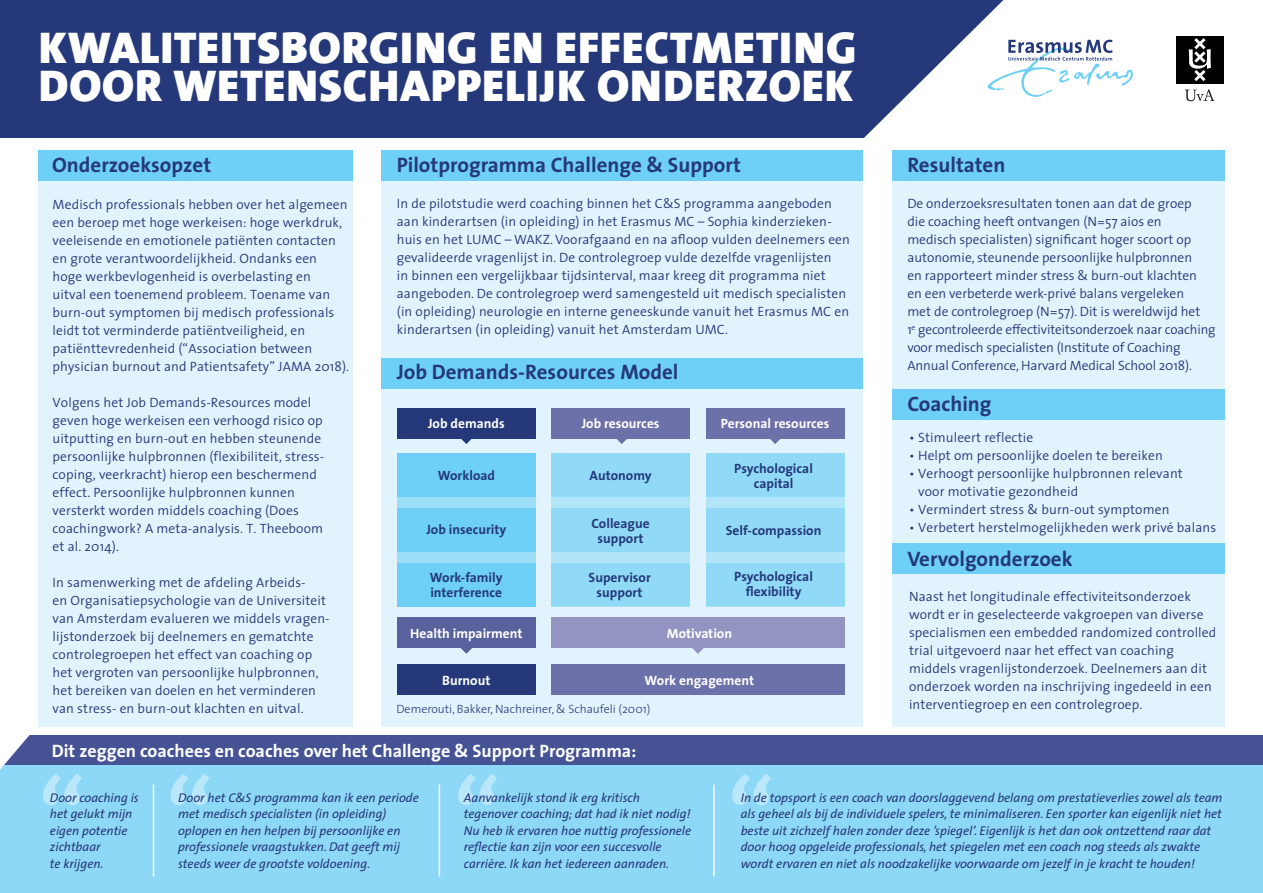
<style>
.page{position:relative;width:1263px;height:893px;background:#fff}
.page>*{position:absolute;margin:0;border:0;box-sizing:border-box;transform-origin:0 0}
.t1{font:900 45px/37.5px "The Sans B9";letter-spacing:.02em;color:#fff}
.t2{font:700 21px "The Sans";color:#25397a}
.t3{font:700 18px "The Sans";color:#fff}
.t4{font:300 13.5px/18px "The Sans";letter-spacing:.01em;color:#25397a}
.t5{font:700 13.5px/15px "The Sans";color:#25397a;text-align:center}
.t6{font:700 13.5px "The Sans";color:#fff}
.t7{font:italic 12.75px/16.5px "The Sans";color:#25397a}
.t8{font:300 12px "The Sans";color:#25397a}
</style>
<div class="page">
<div style="left:0;top:736px;width:1263px;height:31px;background:#455395"></div>
<div style="left:0;top:765px;width:1263px;height:128px;background:#8ed8f7"></div>
<div style="left:0;top:0;width:1263px;height:137px;background:#25397a"></div>
<div style="left:381px;top:181px;width:482px;height:546px;background:#e1f3fc"></div>
<div style="left:397px;top:454px;width:139px;height:152px;background:#9cdef8"></div>
<div style="left:551px;top:454px;width:139px;height:152px;background:#b3e5f9"></div>
<div style="left:706px;top:454px;width:138px;height:152px;background:#b3e5f9"></div>
<div style="left:39px;top:181px;width:314px;height:546px;background:#e1f3fc"></div>
<div style="left:892px;top:181px;width:333px;height:546px;background:#e1f3fc"></div>
<div style="left:381px;top:150px;width:482px;height:31px;background:#6ed0f6"></div>
<div style="left:381px;top:358px;width:482px;height:30px;background:#6ed0f6"></div>
<div style="left:892px;top:150px;width:333px;height:31px;background:#6ed0f6"></div>
<div style="left:892px;top:389px;width:333px;height:30px;background:#6ed0f6"></div>
<div style="left:892px;top:544px;width:333px;height:30px;background:#6ed0f6"></div>
<div style="left:39px;top:150px;width:314px;height:31px;background:#6ed0f6"></div>
<div style="left:397px;top:408px;width:139px;height:30px;background:#25397a"></div>
<div style="left:397px;top:618px;width:139px;height:30px;background:#5a629e"></div>
<div style="left:397px;top:665px;width:139px;height:30px;background:#25397a"></div>
<div style="left:551px;top:408px;width:139px;height:30px;background:#6c71a9"></div>
<div style="left:551px;top:618px;width:293px;height:30px;background:#9394c1"></div>
<div style="left:551px;top:665px;width:293px;height:30px;background:#6c71a9"></div>
<div style="left:706px;top:408px;width:138px;height:30px;background:#6c71a9"></div>
<div style="left:397px;top:454px;width:139px;height:43px;background:#6ed0f6"></div>
<div style="left:551px;top:454px;width:139px;height:43px;background:#90daf7"></div>
<div style="left:706px;top:454px;width:138px;height:43px;background:#90daf7"></div>
<div style="left:397px;top:508px;width:139px;height:43px;background:#6ed0f6"></div>
<div style="left:551px;top:508px;width:139px;height:43px;background:#90daf7"></div>
<div style="left:706px;top:508px;width:138px;height:43px;background:#90daf7"></div>
<div style="left:397px;top:563px;width:139px;height:43px;background:#6ed0f6"></div>
<div style="left:551px;top:563px;width:139px;height:43px;background:#90daf7"></div>
<div style="left:706px;top:563px;width:138px;height:43px;background:#90daf7"></div>
<svg style="left:452px;top:438px;width:28px;height:6px"></svg>
<svg style="left:460px;top:648px;width:12px;height:6px"></svg>
<svg style="left:608px;top:438px;width:28px;height:6px"></svg>
<svg style="left:692px;top:648px;width:12px;height:6px"></svg>
<svg style="left:761px;top:438px;width:28px;height:6px"></svg>
<hr style="left:153px;top:784px;width:1px;height:92px;background:#fff">
<hr style="left:439px;top:784px;width:1px;height:92px;background:#fff">
<hr style="left:713px;top:784px;width:2px;height:92px;background:#fff">
<svg style="left:732px;top:774px;width:39px;height:31px"></svg>
<svg style="left:458px;top:774px;width:39px;height:31px"></svg>
<svg style="left:170px;top:774px;width:40px;height:31px"></svg>
<svg style="left:0;top:723px;width:82px;height:82px"></svg>
<svg style="left:860px;top:0;width:403px;height:138px;fill:#fff"></svg>
<div style="left:1176px;top:36px;width:48px;height:48px;background:#000001"></div>
<svg style="left:1189px;top:38px;width:22px;height:43px"></svg>
<svg style="left:1185px;top:89px;width:29px;height:12px"></svg>
<svg style="left:988px;top:40px;width:146px;height:57px;background:#dfe9f2"></svg>
<h1 class="t1" style="left:39px;top:31px;width:819px">KWALITEITSBORGING EN EFFECTMETING<br>DOOR WETENSCHAPPELIJK ONDERZOEK</h1>
<h2 class="t2" style="left:52px;top:148px;width:161px">Onderzoeksopzet</h2>
<p class="t4" style="left:53px;top:195px;width:298px">Medisch professionals hebben over het algemeen een beroep met hoge werkeisen: hoge werkdruk, veeleisende en emotionele patiënten contacten en grote verantwoordelijkheid. Ondanks een hoge werkbevlogenheid is overbelasting en<br>uitval een toenemend probleem. Toename van burn-out symptomen bij medisch professionals leidt tot verminderde patiëntveiligheid, en patiënttevredenheid (“Association between physician burnout and Patientsafety” JAMA 2018).</p>
<p class="t4" style="left:53px;top:393px;width:273px">Volgens het Job Demands-Resources model geven hoge werkeisen een verhoogd risico op uitputting en burn-out en hebben steunende persoonlijke hulpbronnen (flexibiliteit, stress&shy;coping, veerkracht) hierop een beschermend effect. Persoonlijke hulpbronnen kunnen versterkt worden middels coaching (Does coachingwork? A meta-analysis. T. Theeboom et al. 2014).</p>
<p class="t4" style="left:53px;top:573px;width:279px">In samenwerking met de afdeling Arbeids-<br>en Organisatiepsychologie van de Universiteit van Amsterdam evalueren we middels vragen&shy;lijstonderzoek bij deelnemers en gematchte controlegroepen het effect van coaching op het vergroten van persoonlijke hulpbronnen, het bereiken van doelen en het verminderen van stress- en burn-out klachten en uitval.</p>
<h2 class="t2" style="left:397px;top:148px;width:346px">Pilotprogramma Challenge &amp; Support</h2>
<p class="t4" style="left:397px;top:194px;width:455px">In de pilotstudie werd coaching binnen het C&amp;S programma aangeboden aan kinderartsen (in opleiding) in het Erasmus MC – Sophia kinderzieken&shy;huis en het LUMC – WAKZ. Voorafgaand en na afloop vulden deelnemers een gevalideerde vragenlijst in. De controlegroep vulde dezelfde vragenlijsten<br>in binnen een vergelijkbaar tijdsinterval, maar kreeg dit programma niet aangeboden. De controlegroep werd samengesteld uit medisch specialisten (in opleiding) neurologie en interne geneeskunde vanuit het Erasmus MC en kinderartsen (in opleiding) vanuit het Amsterdam UMC.</p>
<h2 class="t2" style="left:397px;top:355px;width:283px">Job Demands-Resources Model</h2>
<p class="t6" style="left:428px;top:412px;width:78px">Job demands</p>
<p class="t6" style="left:582px;top:412px;width:79px">Job resources</p>
<p class="t6" style="left:721px;top:412px;width:110px">Personal resources</p>
<p class="t5" style="left:438px;top:468px;width:59px">Workload</p>
<p class="t5" style="left:590px;top:468px;width:64px">Autonomy</p>
<p class="t5" style="left:734px;top:460px;width:80px">Psychological capital</p>
<p class="t5" style="left:426px;top:522px;width:82px">Job insecurity</p>
<p class="t5" style="left:591px;top:515px;width:60px">Colleague support</p>
<p class="t5" style="left:726px;top:522px;width:97px">Self-compassion</p>
<p class="t5" style="left:430px;top:569px;width:74px;text-align:left">Work-family interference</p>
<p class="t5" style="left:589px;top:570px;width:64px">Supervisor support</p>
<p class="t5" style="left:734px;top:569px;width:80px">Psychological flexibility</p>
<p class="t6" style="left:410px;top:622px;width:114px">Health impairment</p>
<p class="t6" style="left:442px;top:669px;width:50px">Burnout</p>
<p class="t6" style="left:645px;top:669px;width:111px">Work engagement</p>
<p class="t6" style="left:667px;top:622px;width:67px">Motivation</p>
<p class="t8" style="left:396px;top:699px;width:255px">Demerouti, Bakker, Nachreiner, &amp; Schaufeli (2001)</p>
<h3 class="t3" style="left:52px;top:735px;width:586px">Dit zeggen coachees en coaches over het Challenge &amp; Support Programma:</h3>
<h2 class="t2" style="left:907px;top:148px;width:100px">Resultaten</h2>
<p class="t4" style="left:907px;top:194px;width:310px">De onderzoeksresultaten tonen aan dat de groep<br>die coaching heeft ontvangen (N=57 aios en<br>medisch specialisten) significant hoger scoort op autonomie, steunende persoonlijke hulpbronnen<br>en rapporteert minder stress &amp; burn-out klachten<br>en een verbeterde werk-privé balans vergeleken<br>met de controlegroep (N=57). Dit is wereldwijd het<br>1<sup>e</sup> gecontroleerde effectiviteitsonderzoek naar coaching voor medisch specialisten (Institute of Coaching Annual Conference, Harvard Medical School 2018).</p>
<h2 class="t2" style="left:907px;top:386px;width:86px">Coaching</h2>
<p class="t4" style="left:909px;top:428px;width:126px">• Stimuleert reflectie</p>
<p class="t4" style="left:909px;top:446px;width:255px">• Helpt om persoonlijke doelen te bereiken</p>
<p class="t4" style="left:918px;top:464px;width:266px;text-indent:-9px">• Verhoogt persoonlijke hulpbronnen relevant voor motivatie gezondheid</p>
<p class="t4" style="left:909px;top:500px;width:262px">• Vermindert stress &amp; burn-out symptomen</p>
<p class="t4" style="left:909px;top:518px;width:309px">• Verbetert herstelmogelijkheden werk privé balans</p>
<h2 class="t2" style="left:907px;top:541px;width:167px">Vervolgonderzoek</h2>
<p class="t4" style="left:909px;top:587px;width:309px">Naast het longitudinale effectiviteitsonderzoek wordt er in geselecteerde vakgroepen van diverse specialismen een embedded randomized controlled trial uitgevoerd naar het effect van coaching middels vragenlijstonderzoek. Deelnemers aan dit onderzoek worden na inschrijving ingedeeld in een interventiegroep en een controlegroep.</p>
<p class="t7" style="left:50px;top:789px;width:90px">Door coaching is het gelukt mijn eigen potentie zichtbaar<br>te krijgen.</p>
<p class="t7" style="left:178px;top:789px;width:242px">Door het C&amp;S programma kan ik een periode met medisch specialisten (in opleiding) oplopen en hen helpen bij persoonlijke en professionele vraagstukken. Dat geeft mij steeds weer de grootste voldoening.</p>
<p class="t7" style="left:464px;top:789px;width:229px">Aanvankelijk stond ik erg kritisch tegenover coaching; dat had ik niet nodig!<br>Nu heb ik ervaren hoe nuttig professionele reflectie kan zijn voor een succesvolle carrière. Ik kan het iedereen aanraden.</p>
<p class="t7" style="left:741px;top:789px;width:483px">In de topsport is een coach van doorslaggevend belang om prestatieverlies zowel als team als geheel als bij de individuele spelers,te minimaliseren. Een sporter kan eigenlijk niet het beste uit zichzelf halen zonder deze ’spiegel’. Eigenlijk is het dan ook ontzettend raar dat door hoog opgeleide professionals, het spiegelen met een coach nog steeds als zwakte wordt ervaren en niet als noodzakelijke voorwaarde om jezelf in je kracht te houden!</p>
</div>
